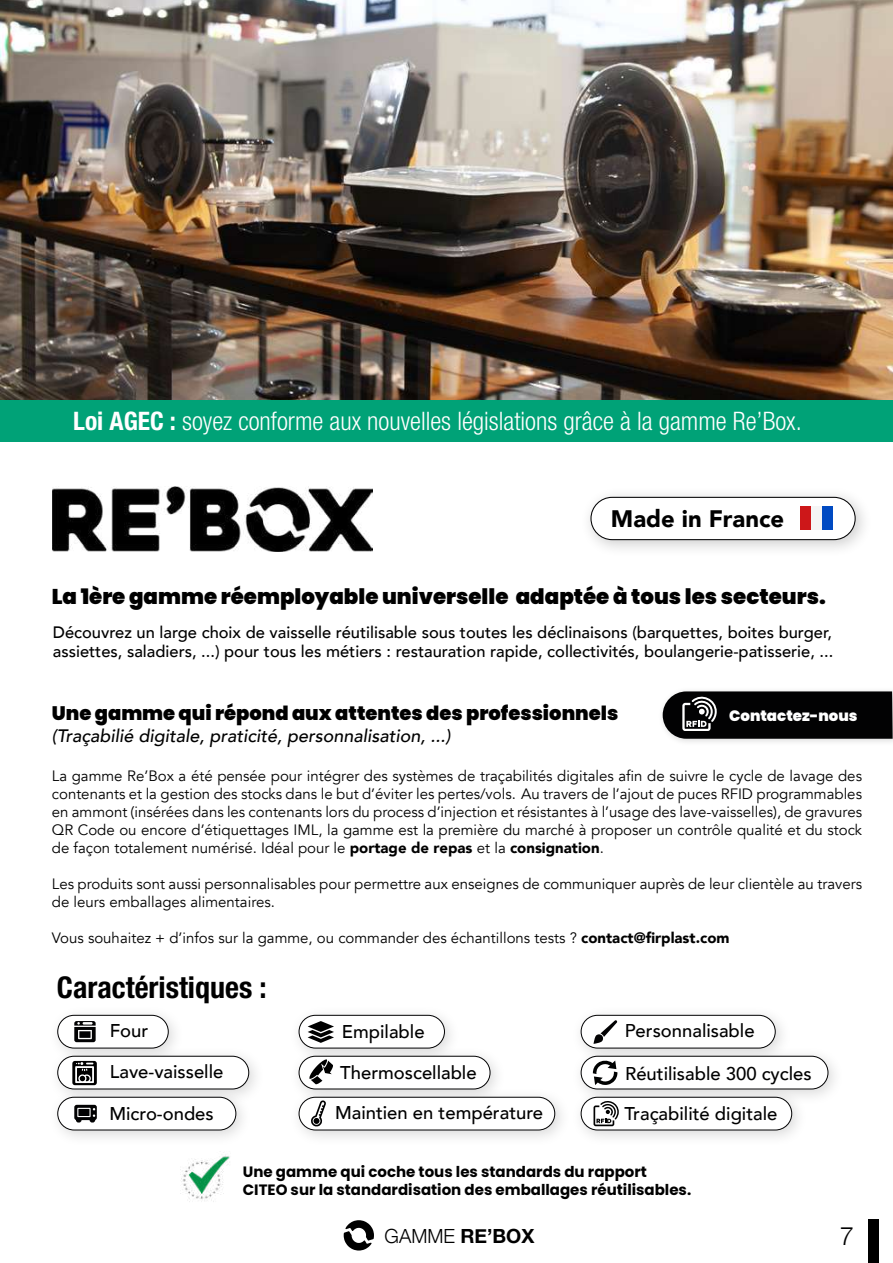
<style>
.page{position:relative;width:893px;height:1263px;background:#fff}
.page>*{position:absolute;margin:0;border:0;box-sizing:border-box;transform-origin:0 0}
.t1{font:700 condensed 30px "Helvetica Neue LT Std";color:#000}
.t2{font:300 25.65px "Helvetica Neue";color:#000}
.t3{font:300 condensed 25.5px "Helvetica Neue LT Std";color:#fff}
.t4{font:900 23.85px "Avenir";color:#000}
.t5{font:900 21.3px "Poppins";color:#000}
.t6{font:900 19.5px "Poppins";color:#000}
.t7{font:700 19.5px "Helvetica Neue";color:#000}
.t8{font:500 18.45px "Avenir";color:#000}
.t9{font:italic 500 18px "Avenir";color:#000}
.t10{font:500 16.5px/19.8px "Avenir";color:#000}
.t11{font:15px/18px "Avenir";color:#000;text-align:justify}
.t12{font:700 15px/18px "Poppins";color:#000}
.t13{font:900 15px "Poppins";color:#fff}
.s1{font-weight:700}
.s2{font-weight:900}
.s3{font-weight:300}
</style>
<div class="page">
<div style="left:868px;top:1219px;width:10px;height:44px;background:#000"></div>
<svg style="left:344px;top:1220px;width:30px;height:30px"></svg>
<div style="left:47px;top:1005px;width:138px;height:60px;background:#000;opacity:.15"></div>
<div style="left:58px;top:1015px;width:110px;height:33px;background:#fff;border-radius:16px"></div>
<div style="left:57px;top:1015px;width:112px;height:33px;border:1px solid #020203;border-radius:16px"></div>
<div style="left:289px;top:1005px;width:172px;height:60px;background:#000;opacity:.15"></div>
<div style="left:299px;top:1015px;width:145px;height:33px;background:#fff;border-radius:16px"></div>
<div style="left:299px;top:1015px;width:146px;height:33px;border:1px solid #020203;border-radius:16px"></div>
<div style="left:571px;top:1005px;width:221px;height:60px;background:#000;opacity:.15"></div>
<div style="left:581px;top:1015px;width:194px;height:33px;background:#fff;border-radius:16px"></div>
<div style="left:581px;top:1015px;width:195px;height:33px;border:1px solid #020203;border-radius:16px"></div>
<div style="left:47px;top:1045px;width:218px;height:61px;background:#000;opacity:.15"></div>
<div style="left:58px;top:1056px;width:191px;height:33px;background:#fff;border-radius:16px"></div>
<div style="left:57px;top:1056px;width:192px;height:33px;border:1px solid #020203;border-radius:16px"></div>
<div style="left:289px;top:1045px;width:217px;height:61px;background:#000;opacity:.15"></div>
<div style="left:299px;top:1056px;width:191px;height:33px;background:#fff;border-radius:16px"></div>
<div style="left:299px;top:1056px;width:192px;height:33px;border:1px solid #020203;border-radius:16px"></div>
<div style="left:571px;top:1045px;width:273px;height:61px;background:#000;opacity:.15"></div>
<div style="left:581px;top:1056px;width:247px;height:33px;background:#fff;border-radius:16px"></div>
<div style="left:581px;top:1056px;width:247px;height:33px;border:1px solid #020203;border-radius:16px"></div>
<div style="left:47px;top:1086px;width:206px;height:61px;background:#000;opacity:.15"></div>
<div style="left:58px;top:1097px;width:178px;height:33px;background:#fff;border-radius:16px"></div>
<div style="left:57px;top:1097px;width:179px;height:33px;border:1px solid #020203;border-radius:16px"></div>
<div style="left:289px;top:1086px;width:282px;height:61px;background:#000;opacity:.15"></div>
<div style="left:299px;top:1097px;width:256px;height:33px;background:#fff;border-radius:16px"></div>
<div style="left:299px;top:1097px;width:256px;height:33px;border:1px solid #020203;border-radius:16px"></div>
<div style="left:571px;top:1086px;width:237px;height:61px;background:#000;opacity:.15"></div>
<div style="left:581px;top:1097px;width:211px;height:33px;background:#fff;border-radius:16px"></div>
<div style="left:581px;top:1097px;width:211px;height:33px;border:1px solid #020203;border-radius:16px"></div>
<div style="left:658px;top:686px;width:235px;height:61px;background:#000;opacity:.15"></div>
<img style="left:0;top:0;width:893px;height:400px">
<img style="left:52px;top:486px;width:320px;height:66px">
<svg style="left:74px;top:1021px;width:22px;height:21px"></svg>
<svg style="left:72px;top:1061px;width:25px;height:24px"></svg>
<svg style="left:595px;top:1062px;width:21px;height:21px"></svg>
<div style="left:593px;top:1060px;width:25px;height:25px;border:1px solid #000"></div>
<svg style="left:593px;top:1101px;width:26px;height:25px"></svg>
<svg style="left:74px;top:1105px;width:23px;height:17px"></svg>
<div style="left:78px;top:1109px;width:12px;height:7px;background:#020203"></div>
<svg style="left:593px;top:1020px;width:25px;height:24px"></svg>
<svg style="left:308px;top:1021px;width:26px;height:22px"></svg>
<svg style="left:309px;top:1059px;width:24px;height:25px"></svg>
<svg style="left:311px;top:1100px;width:15px;height:27px"></svg>
<div style="left:580px;top:486px;width:293px;height:72px;background:#000;opacity:.2"></div>
<div style="left:591px;top:497px;width:264px;height:43px;background:#fff;border-radius:21px"></div>
<div style="left:590px;top:497px;width:266px;height:43px;border:1px solid #020203;border-radius:21px"></div>
<div style="left:800px;top:506px;width:11px;height:24px;background:#cd1719"></div>
<div style="left:811px;top:506px;width:11px;height:24px;background:#f5f5f5"></div>
<div style="left:822px;top:506px;width:11px;height:24px;background:#004ac2"></div>
<svg style="left:663px;top:691px;width:230px;height:48px;background:#141415"></svg>
<img style="left:180px;top:1155px;width:50px;height:47px">
<div style="left:0;top:400px;width:893px;height:41px;background:#00a277"></div>
<h3 class="t3" style="left:73px;top:406px;width:730px"><span class="s1">Loi AGEC :</span> soyez conforme aux nouvelles législations grâce à la gamme Re’Box.</h3>
<h3 class="t4" style="left:611px;top:498px;width:175px">Made in France</h3>
<h3 class="t5" style="left:52px;top:584px;width:776px">La 1ère gamme réemployable universelle adaptée à tous les secteurs.</h3>
<p class="t10" style="left:53px;top:621px;width:782px">Découvrez un large choix de vaisselle réutilisable sous toutes les déclinaisons (barquettes, boites burger, assiettes, saladiers, ...) pour tous les métiers : restauration rapide, collectivités, boulangerie-patisserie, ...</p>
<h3 class="t6" style="left:52px;top:702px;width:568px">Une gamme qui répond aux attentes des professionnels</h3>
<p class="t9" style="left:52px;top:725px;width:400px">(Traçabilié digitale, praticité, personnalisation, ...)</p>
<p class="t11" style="left:52px;top:767px;width:812px">La gamme Re’Box a été pensée pour intégrer des systèmes de traçabilités digitales afin de suivre le cycle de lavage des contenants et la gestion des stocks dans le but d’éviter les pertes/vols. Au travers de l’ajout de puces RFID programmables en ammont (insérées dans les contenants lors du process d’injection et résistantes à l’usage des lave-vaisselles), de gravures QR Code ou encore d’étiquettages IML, la gamme est la première du marché à proposer un contrôle qualité et du stock de façon totalement numérisé. Idéal pour le <span class="s2">portage de repas</span> et la <span class="s2">consignation</span>.</p>
<p class="t11" style="left:52px;top:875px;width:812px">Les produits sont aussi personnalisables pour permettre aux enseignes de communiquer auprès de leur clientèle au travers de leurs emballages alimentaires.</p>
<p class="t11" style="left:52px;top:929px;width:679px">Vous souhaitez + d’infos sur la gamme, ou commander des échantillons tests ? <span class="s2">contact@firplast.com</span></p>
<h1 class="t1" style="left:57px;top:969px;width:211px">Caractéristiques :</h1>
<p class="t13" style="left:729px;top:707px;width:130px">Contactez-nous</p>
<p class="t8" style="left:342px;top:1015px;width:84px">Empilable</p>
<p class="t8" style="left:625px;top:1015px;width:131px">Personnalisable</p>
<p class="t8" style="left:110px;top:1015px;width:40px">Four</p>
<p class="t8" style="left:110px;top:1056px;width:115px">Lave-vaisselle</p>
<p class="t8" style="left:340px;top:1057px;width:138px">Thermoscellable</p>
<p class="t8" style="left:625px;top:1058px;width:188px">Réutilisable 300 cycles</p>
<p class="t8" style="left:109px;top:1097px;width:106px">Micro-ondes</p>
<p class="t8" style="left:335px;top:1097px;width:210px">Maintien en température</p>
<p class="t8" style="left:624px;top:1098px;width:155px">Traçabilité digitale</p>
<p class="t12" style="left:243px;top:1163px;width:450px">Une gamme qui coche tous les standards du rapport<br>CITEO sur la standardisation des emballages réutilisables.</p>
<h3 class="t7" style="left:385px;top:1221px;width:151px"><span class="s3">GAMME</span> RE’BOX</h3>
<h2 class="t2" style="left:840px;top:1215px;width:16px">7</h2>
</div>
